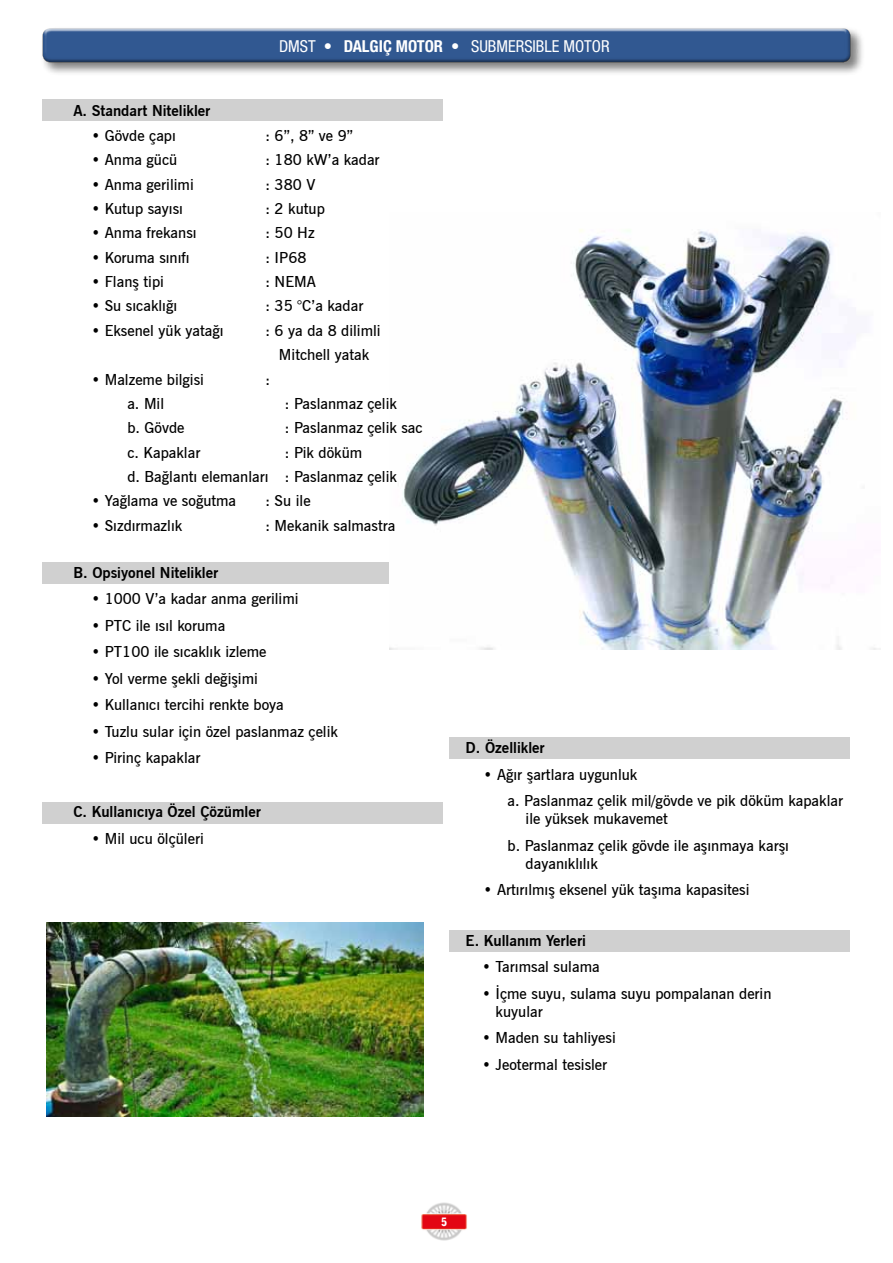
<style>
.page{position:relative;width:893px;height:1263px;background:#fff}
.page>*{position:absolute;margin:0;border:0;box-sizing:border-box;transform-origin:0 0}
.t1{font:condensed 16.5px "Helvetica Neue LT Pro";color:#fff}
.t2{font:600 15px/24.3px "News Gothic BT";color:#000}
.t3{font:700 15px "News Gothic BT";color:#000}
.t4{font:12px "Gothic 720 BT Bold B";color:#fff}
.s1{font-weight:700}
</style>
<div class="page">
<div style="left:42px;top:99px;width:401px;height:22px;background:#d0d0d0"></div>
<div style="left:42px;top:562px;width:401px;height:21px;background:#d0d0d0"></div>
<div style="left:449px;top:738px;width:401px;height:21px;background:#d0d0d0"></div>
<div style="left:449px;top:930px;width:401px;height:21px;background:#d0d0d0"></div>
<div style="left:42px;top:802px;width:401px;height:22px;background:#d0d0d0"></div>
<div style="left:40px;top:26px;width:825px;height:51px;background:#000;opacity:.5"></div>
<div style="left:42px;top:26px;width:810px;height:29px;background:#fff;opacity:.75"></div>
<div style="left:42px;top:29px;width:810px;height:34px;background:#000;opacity:.75"></div>
<img style="left:389px;top:229px;width:488px;height:420px">
<img style="left:421px;top:1202px;width:46px;height:39px">
<img style="left:47px;top:922px;width:376px;height:194px">
<p class="t1" style="left:279px;top:36px;width:332px">DMST <span class="s1">• DALGIÇ MOTOR •</span> SUBMERSIBLE MOTOR</p>
<p class="t3" style="left:73px;top:102px;width:139px">A. Standart Nitelikler</p>
<p class="t2" style="left:91px;top:123px;width:86px">• Gövde çapı</p>
<p class="t2" style="left:265px;top:123px;width:89px">: 6”, 8” ve 9”</p>
<p class="t2" style="left:91px;top:148px;width:88px">• Anma gücü</p>
<p class="t2" style="left:265px;top:148px;width:116px">: 180 kW’a kadar</p>
<p class="t2" style="left:91px;top:172px;width:104px">• Anma gerilimi</p>
<p class="t2" style="left:265px;top:172px;width:52px">: 380 V</p>
<p class="t2" style="left:91px;top:196px;width:93px">• Kutup sayısı</p>
<p class="t2" style="left:265px;top:196px;width:61px">: 2 kutup</p>
<p class="t2" style="left:91px;top:221px;width:107px">• Anma frekansı</p>
<p class="t2" style="left:265px;top:221px;width:51px">: 50 Hz</p>
<p class="t2" style="left:91px;top:245px;width:100px">• Koruma sınıfı</p>
<p class="t2" style="left:265px;top:245px;width:43px">: IP68</p>
<p class="t2" style="left:91px;top:269px;width:74px">• Flanş tipi</p>
<p class="t2" style="left:265px;top:269px;width:52px">: NEMA</p>
<p class="t2" style="left:91px;top:294px;width:87px">• Su sıcaklığı</p>
<p class="t2" style="left:265px;top:294px;width:99px">: 35 °C’a kadar</p>
<p class="t2" style="left:91px;top:318px;width:134px">• Eksenel yük yatağı</p>
<p class="t2" style="left:265px;top:318px;width:117px;text-align:center">: 6 ya da 8 dilimli<br>Mitchell yatak</p>
<p class="t2" style="left:91px;top:367px;width:114px">• Malzeme bilgisi</p>
<p class="t2" style="left:265px;top:367px;width:6px">:</p>
<p class="t2" style="left:127px;top:391px;width:38px">a. Mil</p>
<p class="t2" style="left:285px;top:391px;width:114px">: Paslanmaz çelik</p>
<p class="t2" style="left:127px;top:416px;width:59px">b. Gövde</p>
<p class="t2" style="left:285px;top:416px;width:139px">: Paslanmaz çelik sac</p>
<p class="t2" style="left:127px;top:440px;width:74px">c. Kapaklar</p>
<p class="t2" style="left:127px;top:440px;width:271px;text-indent:157px">: Pik döküm<br>d. Bağlantı elemanları : Paslanmaz çelik</p>
<p class="t2" style="left:91px;top:489px;width:146px">• Yağlama ve soğutma</p>
<p class="t2" style="left:265px;top:489px;width:47px">: Su ile</p>
<p class="t2" style="left:91px;top:513px;width:92px">• Sızdırmazlık</p>
<p class="t2" style="left:265px;top:513px;width:131px">: Mekanik salmastra</p>
<p class="t3" style="left:73px;top:563px;width:147px">B. Opsiyonel Nitelikler</p>
<p class="t2" style="left:91px;top:587px;width:209px">• 1000 V’a kadar anma gerilimi</p>
<p class="t2" style="left:91px;top:613px;width:135px">• PTC ile ısıl koruma</p>
<p class="t2" style="left:91px;top:640px;width:177px">• PT100 ile sıcaklık izleme</p>
<p class="t2" style="left:91px;top:666px;width:168px">• Yol verme şekli değişimi</p>
<p class="t2" style="left:91px;top:693px;width:194px">• Kullanıcı tercihi renkte boya</p>
<p class="t2" style="left:91px;top:719px;width:248px">• Tuzlu sular için özel paslanmaz çelik</p>
<p class="t2" style="left:91px;top:746px;width:111px">• Pirinç kapaklar</p>
<p class="t3" style="left:73px;top:802px;width:189px">C. Kullanıcıya Özel Çözümler</p>
<p class="t2" style="left:91px;top:826px;width:114px">• Mil ucu ölçüleri</p>
<p class="t3" style="left:466px;top:739px;width:81px">D. Özellikler</p>
<p class="t2" style="left:508px;top:761px;width:337px;line-height:26.5px;text-indent:-24px">• Ağır şartlara uygunluk<br>a. Paslanmaz çelik mil/gövde ve pik döküm kapaklar</p>
<p class="t2" style="left:508px;top:805px;width:283px;line-height:26.5px;text-indent:18px">ile yüksek mukavemet<br>b. Paslanmaz çelik gövde ile aşınmaya karşı</p>
<p class="t2" style="left:526px;top:851px;width:74px">dayanıklılık</p>
<p class="t2" style="left:484px;top:878px;width:267px">• Artırılmış eksenel yük taşıma kapasitesi</p>
<p class="t3" style="left:466px;top:931px;width:122px">E. Kullanım Yerleri</p>
<p class="t2" style="left:482px;top:954px;width:119px">• Tarımsal sulama</p>
<p class="t2" style="left:496px;top:984px;width:277px;line-height:18px;text-indent:-14px">• İçme suyu, sulama suyu pompalanan derin kuyular</p>
<p class="t2" style="left:482px;top:1025px;width:135px">• Maden su tahliyesi</p>
<p class="t2" style="left:482px;top:1052px;width:127px">• Jeotermal tesisler</p>
<p class="t4" style="left:441px;top:1214px;width:8px">5</p>
</div>
